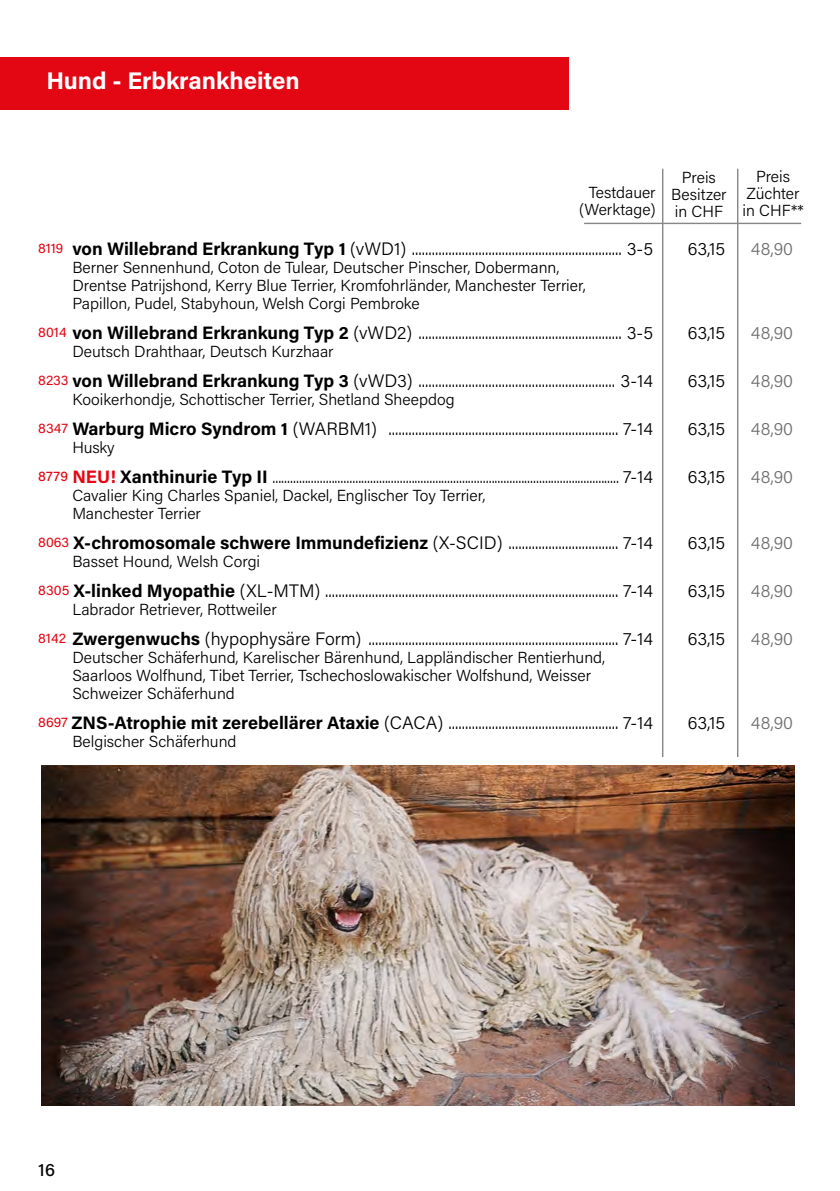
<style>
.page{position:relative;width:840px;height:1191px;background:#fff}
.page>*{position:absolute;margin:0;border:0;box-sizing:border-box;transform-origin:0 0}
.t1{font:700 24px "Acumin Pro";color:#fff}
.t2{font:300 18px "Acumin Pro";color:#000}
.t3{font:300 18px "Acumin Pro";letter-spacing:.005em;color:#706f6f}
.t4{font:500 18px "Acumin Pro";color:#000}
.t5{font:300 16px/18px "Acumin Pro";color:#000}
.s1{font-weight:400;font-size:14px;color:#e30613}
.s2{font-weight:700}
.s3{font-weight:500;font-size:14px;color:#e30613}
.s4{font-weight:700;font-size:18px;color:#e30613}
.s5{font-weight:700;font-size:18px}
.s6{font-size:18px}
</style>
<div class="page">
<hr style="left:661px;top:169px;width:2px;height:938px;background:#878787">
<hr style="left:736px;top:169px;width:2px;height:938px;background:#878787">
<div style="left:624px;top:757px;width:143px;height:360px;background:#fff"></div>
<img style="left:41px;top:765px;width:753px;height:340px">
<div style="left:0;top:57px;width:568px;height:52px;background:#e30613"></div>
<hr style="left:583px;top:223px;width:217px;height:1px;background:#878787">
<h1 class="t1" style="left:47px;top:64px;width:254px">Hund - Erbkrankheiten</h1>
<p class="t5" style="left:578px;top:183px;width:78px;line-height:17px;text-align:right">Testdauer (Werktage)</p>
<p class="t5" style="left:670px;top:168px;width:57px;line-height:17px;text-align:center">Preis<br>Besitzer in CHF</p>
<p class="t5" style="left:742px;top:167px;width:63px;line-height:17px;text-align:center">Preis<br>Züchter in CHF**</p>
<p class="t2" style="left:38px;top:236px;width:616px"><span class="s1">8119</span> <span class="s2">von Willebrand Erkrankung Typ 1</span> (vWD1) ............................................................... 3-5</p>
<p class="t2" style="left:687px;top:236px;width:39px">63,15</p>
<p class="t3" style="left:750px;top:236px;width:44px">48,90</p>
<p class="t5" style="left:72px;top:258px;width:514px">Berner Sennenhund, Coton de Tulear, Deutscher Pinscher, Dobermann,<br>Drentse Patrijshond, Kerry Blue Terrier, Kromfohrländer, Manchester Terrier,<br>Papillon, Pudel, Stabyhoun, Welsh Corgi Pembroke</p>
<p class="t2" style="left:38px;top:320px;width:615px"><span class="s1">8014</span> <span class="s2">von Willebrand Erkrankung Typ 2</span> (vWD2) ............................................................. 3-5</p>
<p class="t2" style="left:687px;top:320px;width:39px">63,15</p>
<p class="t3" style="left:750px;top:320px;width:44px">48,90</p>
<p class="t5" style="left:72px;top:342px;width:263px">Deutsch Drahthaar, Deutsch Kurzhaar</p>
<p class="t2" style="left:38px;top:368px;width:616px"><span class="s1">8233</span> <span class="s2">von Willebrand Erkrankung Typ 3</span> (vWD3) ........................................................... 3-14</p>
<p class="t2" style="left:687px;top:368px;width:39px">63,15</p>
<p class="t3" style="left:750px;top:368px;width:44px">48,90</p>
<p class="t5" style="left:72px;top:390px;width:383px">Kooikerhondje, Schottischer Terrier, Shetland Sheepdog</p>
<p class="t2" style="left:38px;top:416px;width:615px"><span class="s1">8347</span> <span class="s2">Warburg Micro Syndrom 1</span> (WARBM1) ..................................................................... 7-14</p>
<p class="t2" style="left:687px;top:416px;width:39px">63,15</p>
<p class="t3" style="left:750px;top:416px;width:44px">48,90</p>
<p class="t5" style="left:38px;top:432px;width:616px;line-height:30px;text-indent:34px">Husky<br><span class="s3">8779</span> <span class="s4">NEU!</span> <span class="s5">Xanthinurie Typ II</span> ..................................................................................................................... <span class="s6">7-14</span></p>
<p class="t2" style="left:687px;top:464px;width:39px">63,15</p>
<p class="t3" style="left:750px;top:464px;width:44px">48,90</p>
<p class="t5" style="left:72px;top:486px;width:414px">Cavalier King Charles Spaniel, Dackel, Englischer Toy Terrier,<br>Manchester Terrier</p>
<p class="t2" style="left:38px;top:530px;width:615px"><span class="s1">8063</span> <span class="s2">X-chromosomale schwere Immundefizienz</span> (X-SCID) ................................. 7-14</p>
<p class="t2" style="left:687px;top:530px;width:39px">63,15</p>
<p class="t3" style="left:750px;top:530px;width:44px">48,90</p>
<p class="t5" style="left:72px;top:552px;width:189px">Basset Hound, Welsh Corgi</p>
<p class="t2" style="left:38px;top:578px;width:615px"><span class="s1">8305</span> <span class="s2">X-linked Myopathie</span> (XL-MTM) ........................................................................................ 7-14</p>
<p class="t2" style="left:687px;top:578px;width:39px">63,15</p>
<p class="t3" style="left:750px;top:578px;width:44px">48,90</p>
<p class="t5" style="left:72px;top:600px;width:206px">Labrador Retriever, Rottweiler</p>
<p class="t2" style="left:38px;top:626px;width:616px"><span class="s1">8142</span> <span class="s2">Zwergenwuchs</span> (hypophysäre Form) ........................................................................... 7-14</p>
<p class="t2" style="left:687px;top:626px;width:39px">63,15</p>
<p class="t3" style="left:750px;top:626px;width:44px">48,90</p>
<p class="t5" style="left:72px;top:648px;width:534px">Deutscher Schäferhund, Karelischer Bärenhund, Lappländischer Rentierhund,<br>Saarloos Wolfhund, Tibet Terrier, Tschechoslowakischer Wolfshund, Weisser<br>Schweizer Schäferhund</p>
<p class="t2" style="left:38px;top:710px;width:616px"><span class="s1">8697</span> <span class="s2">ZNS-Atrophie mit zerebellärer Ataxie</span> (CACA) ................................................... 7-14</p>
<p class="t2" style="left:687px;top:710px;width:39px">63,15</p>
<p class="t3" style="left:750px;top:710px;width:44px">48,90</p>
<p class="t5" style="left:72px;top:732px;width:166px">Belgischer Schäferhund</p>
<p class="t4" style="left:38px;top:1156px;width:18px">16</p>
</div>
